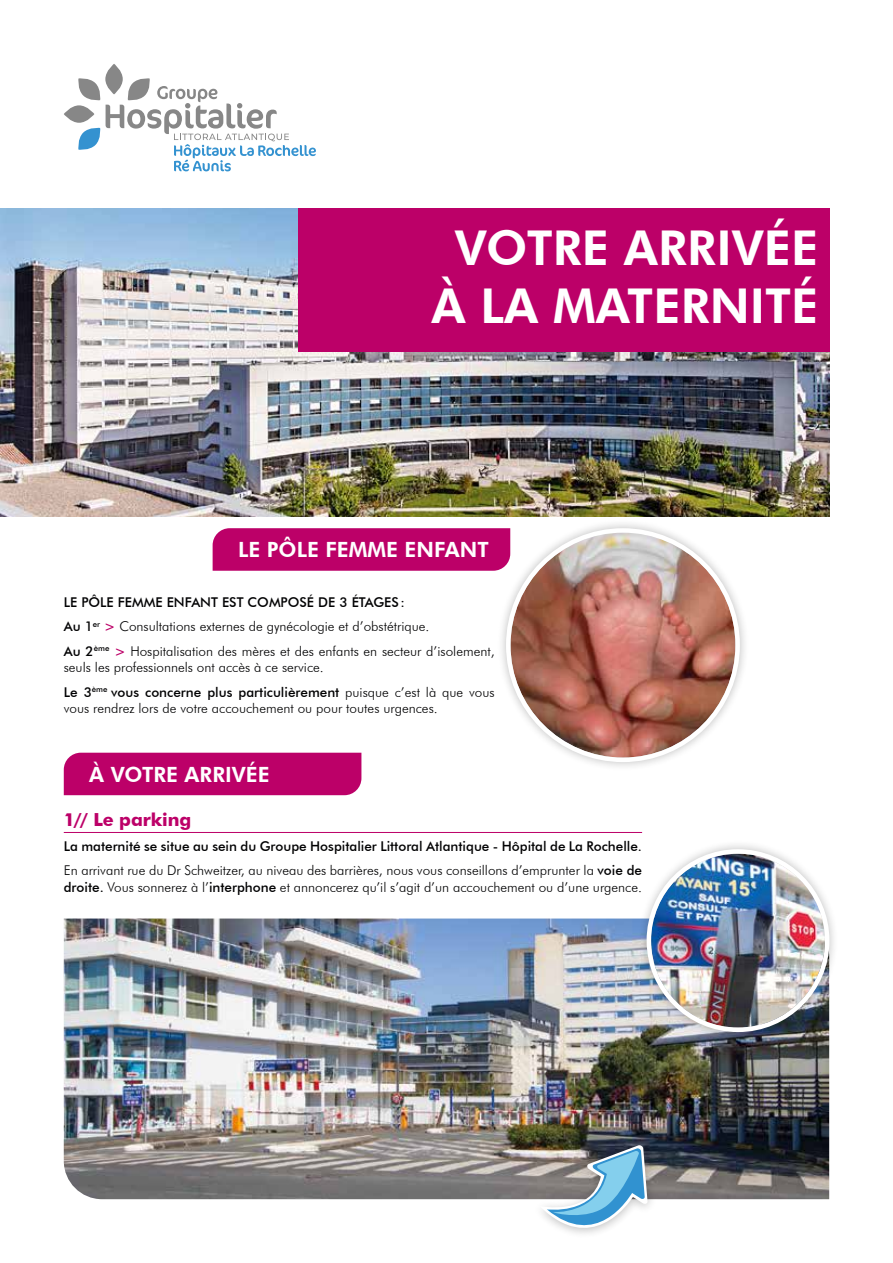
<style>
.page{position:relative;width:893px;height:1263px;background:#fff}
.page>*{position:absolute;margin:0;border:0;box-sizing:border-box;transform-origin:0 0}
.t1{font:800 48px/57.6px "Futura BT";color:#fff;text-align:center}
.t2{font:800 21px "Futura BT";color:#fff}
.t3{font:700 18px "Futura BT";letter-spacing:-.005em;color:#bc0068}
.t4{font:300 13.5px/24.8px "Futura BT";color:#020203}
.t5{font:500 13.5px/24.8px "Futura BT";color:#020203}
.s1{font-weight:500}
.s2{font-weight:500;color:#bc0068}
.s3{font-weight:300}
</style>
<div class="page">
<img style="left:0;top:208px;width:829px;height:309px">
<svg style="left:105px;top:64px;width:18px;height:30px"></svg>
<svg style="left:64px;top:105px;width:30px;height:18px"></svg>
<svg style="left:77px;top:77px;width:239px;height:94px"></svg>
<div style="left:298px;top:208px;width:531px;height:144px;background:#bc0068"></div>
<hr style="left:64px;top:832px;width:578px;height:1px;background:#bc0068">
<div style="left:213px;top:528px;width:284px;height:43px;background:#bc0068"></div>
<div style="left:64px;top:753px;width:297px;height:42px;background:#bc0068"></div>
<img style="left:64px;top:918px;width:765px;height:281px">
<div style="left:637px;top:840px;width:202px;height:201px;background:#000;opacity:.25"></div>
<img style="left:651px;top:854px;width:174px;height:173px;border-radius:87px">
<div style="left:647px;top:849px;width:182px;height:183px;border:4px solid #fff;border-radius:50%"></div>
<div style="left:497px;top:519px;width:252px;height:253px;background:#000;opacity:.25"></div>
<img style="left:510px;top:533px;width:225px;height:225px;border-radius:112px">
<img style="left:524px;top:1120px;width:159px;height:114px">
<h1 class="t1" style="left:431px;top:219px;width:389px">VOTRE ARRIVÉE<br>À LA MATERNITÉ</h1>
<h2 class="t2" style="left:238px;top:537px;width:252px">LE PÔLE FEMME ENFANT</h2>
<p class="t4" style="left:64px;top:589px;width:432px"><span class="s1">LE PÔLE FEMME ENFANT EST COMPOSÉ DE 3 ÉTAGES:<br>Au 1</span><sup>er</sup> <span class="s2">&gt;</span> Consultations externes de gynécologie et d’obstétrique.<br><span class="s1">Au 2</span><sup>ème</sup> <span class="s2">&gt;</span> Hospitalisation des mères et des enfants en secteur d’isolement,</p>
<p class="t4" style="left:64px;top:655px;width:432px">seuls les professionnels ont accès à ce service.<br><span class="s1">Le 3</span><sup>ème</sup> <span class="s1">vous concerne plus particulièrement</span> puisque c’est là que vous</p>
<p class="t4" style="left:64px;top:696px;width:375px">vous rendrez lors de votre accouchement ou pour toutes urgences.</p>
<h2 class="t2" style="left:89px;top:762px;width:182px">À VOTRE ARRIVÉE</h2>
<h3 class="t3" style="left:64px;top:808px;width:129px">1// Le parking</h3>
<p class="t5" style="left:64px;top:833px;width:580px">La maternité se situe au sein du Groupe Hospitalier Littoral Atlantique - Hôpital de La Rochelle.<br><span class="s3">En arrivant rue du Dr Schweitzer, au niveau des barrières, nous vous conseillons d’emprunter la</span> voie de</p>
<p class="t4" style="left:64px;top:874px;width:580px"><span class="s1">droite.</span> Vous sonnerez à l’<span class="s1">interphone</span> et annoncerez qu’il s’agit d’un accouchement ou d’une urgence.</p>
</div>
